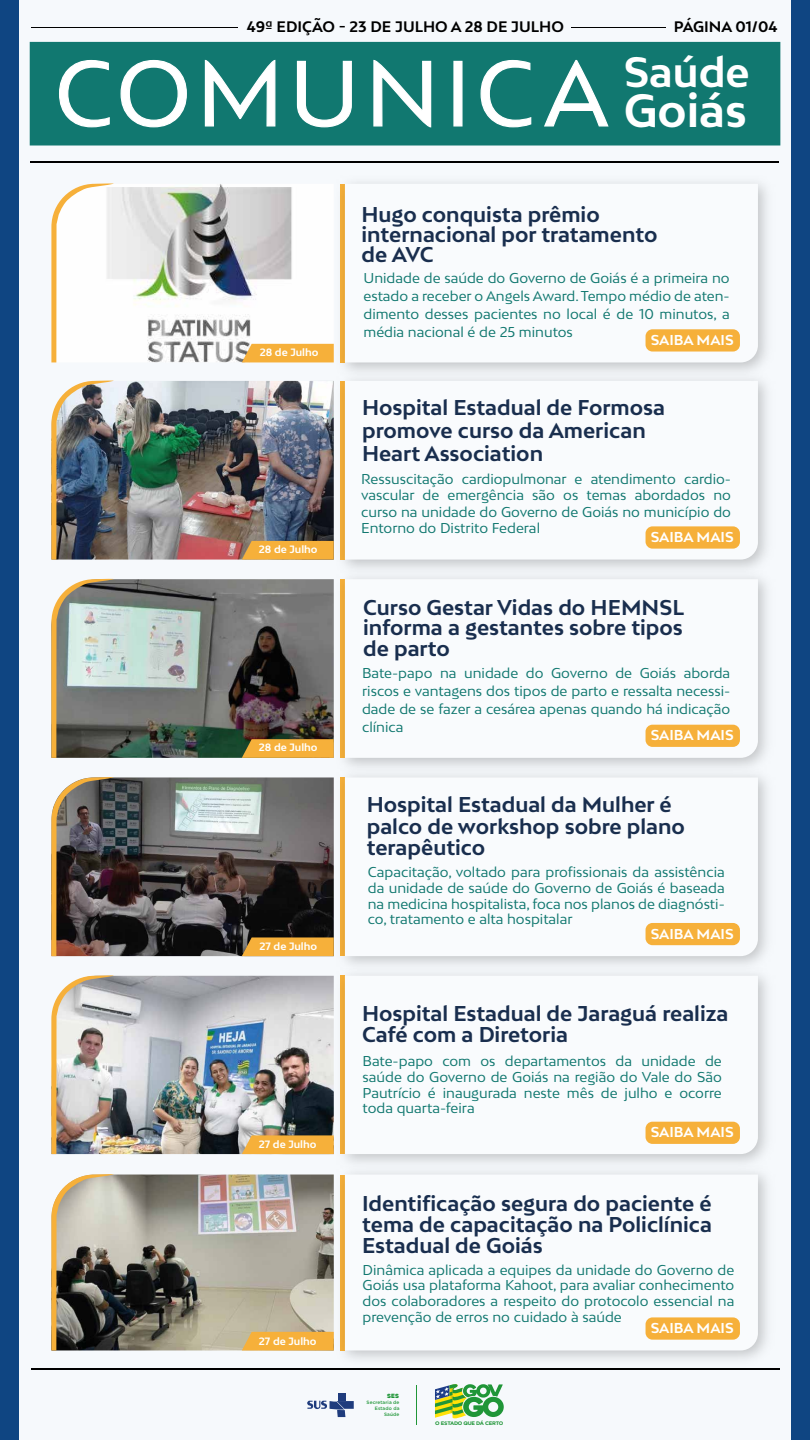
<style>
.page{position:relative;width:810px;height:1440px;background:#fff}
.page>*{position:absolute;margin:0;border:0;box-sizing:border-box;transform-origin:0 0}
.t1{font:700 44.1px "Bw Mitga";color:#fff}
.t2{font:700 40.12px "Bw Mitga";color:#fff}
.t3{font:700 20.25px/21.1px "Bw Mitga";color:#192e4e}
.t4{font:700 14.4px "Bw Mitga";color:#000}
.t5{font:700 13.58px "Bw Mitga";color:#fff}
.t6{font:13.5px/15.7px "Bw Mitga";color:#117870;text-align:justify}
.t7{font:700 10.05px "Bw Mitga";color:#fff}
.t8{font:5.78px "Heavitas";color:#209638}
.t9{font:700 5.1px "Gotham";letter-spacing:-.045em;color:#209638;scale:1.05 1}
.t10{font:500 4.72px/5.7px "Gotham";letter-spacing:.025em;color:#209638;text-align:right}
</style>
<div class="page">
<div style="left:7px;top:0;width:795px;height:1440px;background:#f6f9fc"></div>
<div style="left:0;top:0;width:19px;height:1440px;background:#0f4582"></div>
<div style="left:791px;top:0;width:19px;height:1440px;background:#0f4582"></div>
<div style="left:30px;top:42px;width:750px;height:104px;background:#117870;border:3px solid #117870"></div>
<hr style="left:31px;top:27px;width:206px;height:1px;background:#000">
<hr style="left:571px;top:27px;width:95px;height:1px;background:#000">
<hr style="left:30px;top:161px;width:749px;height:1px;background:#000">
<svg style="left:59px;top:59px;width:51px;height:69px"></svg>
<svg style="left:120px;top:59px;width:67px;height:69px"></svg>
<svg style="left:204px;top:59px;width:72px;height:68px"></svg>
<svg style="left:296px;top:60px;width:56px;height:68px"></svg>
<svg style="left:373px;top:59px;width:59px;height:69px"></svg>
<div style="left:453px;top:61px;width:10px;height:66px;background:#fff;border:1px solid #fff"></div>
<svg style="left:480px;top:59px;width:52px;height:69px"></svg>
<svg style="left:544px;top:59px;width:65px;height:68px"></svg>
<hr style="left:31px;top:1368px;width:749px;height:2px;background:#000">
<img style="left:331px;top:182px;width:436px;height:185px">
<svg style="left:345px;top:184px;width:413px;height:178px"></svg>
<img style="left:116px;top:184px;width:218px;height:178px">
<svg style="left:51px;top:183px;width:65px;height:179px"></svg>
<div style="left:646px;top:329px;width:94px;height:23px;background:#f6b03a;border-radius:7px"></div>
<div style="left:242px;top:344px;width:92px;height:18px;background:#f6b03a"></div>
<img style="left:340px;top:367px;width:427px;height:199px">
<svg style="left:345px;top:381px;width:413px;height:179px"></svg>
<img style="left:116px;top:381px;width:218px;height:179px">
<img style="left:51px;top:380px;width:65px;height:180px">
<div style="left:646px;top:526px;width:94px;height:23px;background:#f6b03a;border-radius:7px"></div>
<svg style="left:242px;top:541px;width:92px;height:19px;background:#edac3e"></svg>
<img style="left:340px;top:566px;width:427px;height:198px">
<svg style="left:345px;top:579px;width:413px;height:179px"></svg>
<img style="left:116px;top:579px;width:218px;height:179px">
<svg style="left:51px;top:578px;width:65px;height:180px;background:#9c9d90"></svg>
<div style="left:646px;top:725px;width:94px;height:22px;background:#f6b03a;border-radius:7px"></div>
<svg style="left:242px;top:739px;width:92px;height:19px;background:#e6a838"></svg>
<img style="left:331px;top:764px;width:436px;height:198px">
<svg style="left:345px;top:777px;width:413px;height:179px"></svg>
<img style="left:116px;top:777px;width:218px;height:179px">
<img style="left:51px;top:777px;width:65px;height:179px">
<div style="left:646px;top:923px;width:94px;height:22px;background:#f6b03a;border-radius:7px"></div>
<svg style="left:242px;top:937px;width:92px;height:19px;background:#e7a63a"></svg>
<img style="left:331px;top:962px;width:436px;height:199px">
<svg style="left:345px;top:976px;width:413px;height:178px"></svg>
<img style="left:116px;top:976px;width:218px;height:178px">
<img style="left:51px;top:975px;width:65px;height:179px">
<div style="left:646px;top:1122px;width:94px;height:22px;background:#f6b03a;border-radius:7px"></div>
<svg style="left:242px;top:1135px;width:92px;height:19px;background:#f0af42"></svg>
<img style="left:331px;top:1161px;width:436px;height:198px">
<svg style="left:345px;top:1175px;width:413px;height:175px"></svg>
<img style="left:116px;top:1175px;width:218px;height:175px">
<svg style="left:51px;top:1174px;width:65px;height:176px;background:#898171"></svg>
<div style="left:646px;top:1317px;width:94px;height:23px;background:#f6b03a;border-radius:7px"></div>
<div style="left:242px;top:1332px;width:92px;height:18px;background:#f6b03a"></div>
<div style="left:338px;top:1393px;width:8px;height:7px;background:#1f3c7d"></div>
<svg style="left:307px;top:1401px;width:47px;height:16px"></svg>
<hr style="left:416px;top:1385px;width:1px;height:40px;background:#209638">
<svg style="left:435px;top:1384px;width:69px;height:35px"></svg>
<p class="t4" style="left:247px;top:17px;width:319px">49ª EDIÇÃO - 23 DE JULHO A 28 DE JULHO</p>
<p class="t4" style="left:674px;top:17px;width:105px">PÁGINA 01/04</p>
<h2 class="t2" style="left:624px;top:45px;width:127px">Saúde</h2>
<h1 class="t1" style="left:624px;top:81px;width:125px">Goiás</h1>
<p class="t7" style="left:260px;top:345px;width:60px">28 de Julho</p>
<p class="t7" style="left:259px;top:543px;width:60px">28 de Julho</p>
<p class="t7" style="left:259px;top:741px;width:60px">28 de Julho</p>
<p class="t7" style="left:260px;top:940px;width:59px">27 de Julho</p>
<p class="t7" style="left:259px;top:1137px;width:59px">27 de Julho</p>
<p class="t7" style="left:259px;top:1334px;width:59px">27 de Julho</p>
<h3 class="t3" style="left:362px;top:203px;width:297px;line-height:20.1px">Hugo conquista prêmio internacional por tratamento de AVC</h3>
<p class="t6" style="left:363px;top:268px;width:368px;line-height:18.1px">Unidade de saúde do Governo de Goiás é a primeira no estado a receber o Angels Award. Tempo médio de aten&shy;dimento desses pacientes no local é de 10 minutos, a média nacional é de 25 minutos</p>
<p class="t5" style="left:651px;top:331px;width:85px">SAIBA MAIS</p>
<h3 class="t3" style="left:362px;top:395px;width:305px;line-height:23.1px">Hospital Estadual de Formosa promove curso da American<br>Heart Association</h3>
<p class="t6" style="left:361px;top:470px;width:371px;line-height:16.6px">Ressuscitação cardiopulmonar e atendimento cardio&shy;vascular de emergência são os temas abordados no curso na unidade do Governo de Goiás no município do Entorno do Distrito Federal</p>
<p class="t5" style="left:651px;top:528px;width:85px">SAIBA MAIS</p>
<h3 class="t3" style="left:363px;top:597px;width:322px;line-height:20.4px;text-align:justify">Curso Gestar Vidas do HEMNSL informa a gestantes sobre tipos de parto</h3>
<p class="t6" style="left:362px;top:664px;width:370px;line-height:18.1px">Bate-papo na unidade do Governo de Goiás aborda riscos e vantagens dos tipos de parto e ressalta necessi&shy;dade de se fazer a cesárea apenas quando há indicação clínica</p>
<p class="t5" style="left:651px;top:726px;width:85px">SAIBA MAIS</p>
<h3 class="t3" style="left:367px;top:793px;width:320px;line-height:21.4px">Hospital Estadual da Mulher é palco de workshop sobre plano terapêutico</h3>
<p class="t6" style="left:368px;top:864px;width:359px">Capacitação, voltado para profissionais da assistência da unidade de saúde do Governo de Goiás é baseada na medicina hospitalista, foca nos planos de diagnósti&shy;co, tratamento e alta hospitalar</p>
<p class="t5" style="left:651px;top:925px;width:85px">SAIBA MAIS</p>
<h3 class="t3" style="left:362px;top:1002px;width:368px">Hospital Estadual de Jaraguá realiza<br>Café com a Diretoria</h3>
<p class="t6" style="left:363px;top:1053px;width:361px">Bate-papo com os departamentos da unidade de saúde do Governo de Goiás na região do Vale do São Pautrício é inaugurada neste mês de julho e ocorre toda quarta-feira</p>
<p class="t5" style="left:651px;top:1123px;width:85px">SAIBA MAIS</p>
<h3 class="t3" style="left:362px;top:1193px;width:351px;text-align:justify">Identificação segura do paciente é tema de capacitação na Policlínica Estadual de Goiás</h3>
<p class="t6" style="left:363px;top:1261px;width:373px">Dinâmica aplicada a equipes da unidade do Governo de Goiás usa plataforma Kahoot, para avaliar conhecimento dos colaboradores a respeito do protocolo essencial na prevenção de erros no cuidado à saúde</p>
<p class="t5" style="left:651px;top:1319px;width:85px">SAIBA MAIS</p>
<p class="t8" style="left:387px;top:1393px;width:14px">SES</p>
<p class="t10" style="left:367px;top:1400px;width:34px">Secretaria de<br>Estado da<br>Saúde</p>
<p class="t9" style="left:435px;top:1421px;width:66px">O ESTADO QUE DÁ CERTO</p>
</div>
